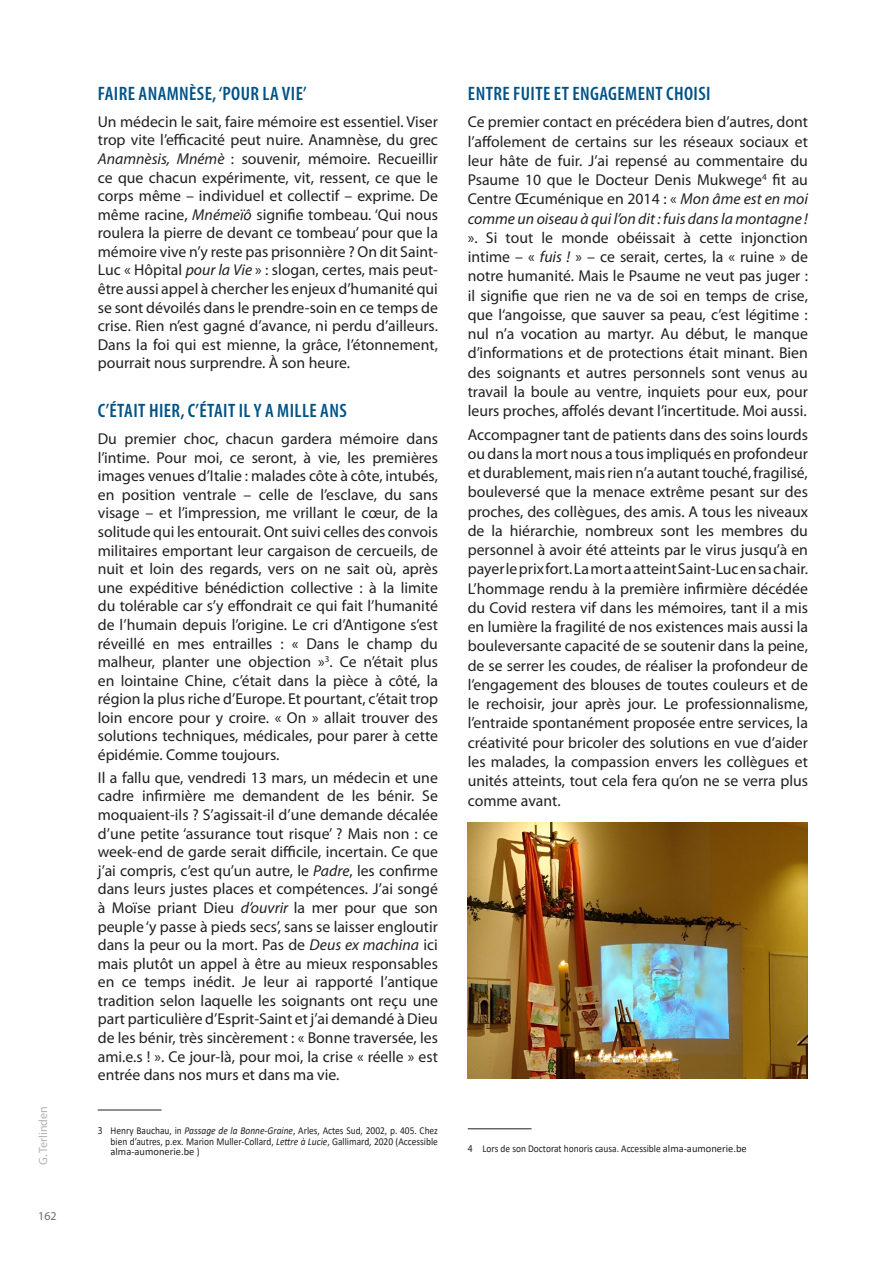
<style>
.page{position:relative;width:893px;height:1263px;background:#fff}
.page>*{position:absolute;margin:0;border:0;box-sizing:border-box;transform-origin:0 0}
.TITRE_-_01_new{font:600 condensed 19.5px "Myriad Pro";letter-spacing:.02em;color:#005285}
.t1{font:15.75px/18.6px "Myriad Pro";color:#231f20;text-align:justify}
.t2{font:12px "Myriad Pro";color:#b2b3b7}
.t3{font:12px "Myriad Pro";color:#6c6d70}
.NOTE_-_Bas_de_page_o{font:10.5px/10.5px "Calibri";color:#231f20;text-align:justify;scale:.9 1}
.s1{font-style:italic}
.s2{font-family:"Myriad Pro"}
</style>
<div class="page">
<hr style="left:98px;top:1109px;width:64px;height:1px;background:#231f20">
<hr style="left:468px;top:1128px;width:63px;height:1px;background:#231f20">
<img style="left:468px;top:823px;width:340px;height:255px">
<p class="t2" style="left:37px;top:1165px;width:61px;rotate:-90deg">G. Terlinden</p>
<p class="t3" style="left:38px;top:1210px;width:20px">162</p>
<p class="TITRE_-_01_new" style="left:98px;top:83px;width:210px">FAIRE ANAMNÈSE, ‘POUR LA VIE’</p>
<p class="t1" style="left:98px;top:112px;width:342px">Un médecin le sait, faire mémoire est essentiel. Viser trop vite l’efficacité peut nuire. Anamnèse, du grec <span class="s1">Anamnèsis, Mnémè</span> : souvenir, mémoire. Recueillir ce que chacun expérimente, vit, ressent, ce que le corps même – individuel et collectif – exprime. De même racine, <span class="s1">Mnémeïô</span> signifie tombeau. ‘Qui nous roulera la pierre de devant ce tombeau’ pour que la mémoire vive n’y reste pas prisonnière ? On dit Saint-Luc « Hôpital <span class="s1">pour la Vie</span> » : slogan, certes, mais peut&shy;être aussi appel à chercher les enjeux d’humanité qui se sont dévoilés dans le prendre-soin en ce temps de crise. Rien n’est gagné d’avance, ni perdu d’ailleurs.<br>Dans la foi qui est mienne, la grâce, l’étonnement, pourrait nous surprendre. À son heure.</p>
<p class="TITRE_-_01_new" style="left:98px;top:400px;width:250px">C’ÉTAIT HIER, C’ÉTAIT IL Y A MILLE ANS</p>
<p class="t1" style="left:98px;top:430px;width:342px">Du premier choc, chacun gardera mémoire dans l’intime. Pour moi, ce seront, à vie, les premières images venues d’Italie : malades côte à côte, intubés, en position ventrale – celle de l’esclave, du sans visage – et l’impression, me vrillant le cœur, de la solitude qui les entourait. Ont suivi celles des convois militaires emportant leur cargaison de cercueils, de nuit et loin des regards, vers on ne sait où, après une expéditive bénédiction collective : à la limite du tolérable car s’y effondrait ce qui fait l’humanité de l’humain depuis l’origine. Le cri d’Antigone s’est réveillé en mes entrailles : « Dans le champ du malheur, planter une objection »<sup>3</sup>. Ce n’était plus en lointaine Chine, c’était dans la pièce à côté, la région la plus riche d’Europe. Et pourtant, c’était trop loin encore pour y croire. « On » allait trouver des solutions techniques, médicales, pour parer à cette épidémie. Comme toujours.</p>
<p class="t1" style="left:98px;top:769px;width:342px">Il a fallu que, vendredi 13 mars, un médecin et une cadre infirmière me demandent de les bénir. Se moquaient-ils ? S’agissait-il d’une demande décalée d’une petite ‘assurance tout risque’ ? Mais non : ce week-end de garde serait difficile, incertain. Ce que j’ai compris, c’est qu’un autre, le <span class="s1">Padre</span>, les confirme dans leurs justes places et compétences. J’ai songé à Moïse priant Dieu <span class="s1">d’ouvrir</span> la mer pour que son peuple ‘y passe à pieds secs’, sans se laisser engloutir dans la peur ou la mort. Pas de <span class="s1">Deus ex machina</span> ici mais plutôt un appel à être au mieux responsables en ce temps inédit. Je leur ai rapporté l’antique tradition selon laquelle les soignants ont reçu une part particulière d’Esprit-Saint et j’ai demandé à Dieu de les bénir, très sincèrement : « Bonne traversée, les ami.e.s ! ». Ce jour-là, pour moi, la crise « réelle » est entrée dans nos murs et dans ma vie.</p>
<p class="NOTE_-_Bas_de_page_o" style="left:111px;top:1125px;width:365px;text-indent:-13px"><span class="s2">3</span> Henry Bauchau, in <span class="s1">Passage de la Bonne-Graine</span>, Arles, Actes Sud, 2002, p. 405. Chez bien d’autres, p.ex. Marion Muller-Collard, <span class="s1">Lettre à Lucie</span>, Gallimard, 2020 (Accessible alma-aumonerie.be )</p>
<p class="TITRE_-_01_new" style="left:468px;top:83px;width:244px">ENTRE FUITE ET ENGAGEMENT CHOISI</p>
<p class="t1" style="left:468px;top:113px;width:342px;line-height:19.2px">Ce premier contact en précédera bien d’autres, dont l’affolement de certains sur les réseaux sociaux et leur hâte de fuir. J’ai repensé au commentaire du Psaume 10 que le Docteur Denis Mukwege<sup>4</sup> fit au Centre Œcuménique en 2014 : « <span class="s1">Mon âme est en moi comme un oiseau à qui l’on dit : fuis dans la montagne ! </span>». Si tout le monde obéissait à cette injonction intime – « <span class="s1">fuis !</span> » – ce serait, certes, la « ruine » de notre humanité. Mais le Psaume ne veut pas juger : il signifie que rien ne va de soi en temps de crise, que l‘angoisse, que sauver sa peau, c’est légitime : nul n’a vocation au martyr. Au début, le manque d’informations et de protections était minant. Bien des soignants et autres personnels sont venus au travail la boule au ventre, inquiets pour eux, pour leurs proches, affolés devant l’incertitude. Moi aussi.</p>
<p class="t1" style="left:468px;top:425px;width:342px;line-height:19.2px">Accompagner tant de patients dans des soins lourds ou dans la mort nous a tous impliqués en profondeur et durablement, mais rien n’a autant touché, fragilisé, bouleversé que la menace extrême pesant sur des proches, des collègues, des amis. A tous les niveaux de la hiérarchie, nombreux sont les membres du personnel à avoir été atteints par le virus jusqu’à en payer le prix fort. La mort a atteint Saint-Luc en sa chair.<br>L’hommage rendu à la première infirmière décédée du Covid restera vif dans les mémoires, tant il a mis en lumière la fragilité de nos existences mais aussi la bouleversante capacité de se soutenir dans la peine, de se serrer les coudes, de réaliser la profondeur de l’engagement des blouses de toutes couleurs et de le rechoisir, jour après jour. Le professionnalisme, l’entraide spontanément proposée entre services, la créativité pour bricoler des solutions en vue d’aider les malades, la compassion envers les collègues et unités atteints, tout cela fera qu’on ne se verra plus comme avant.</p>
<p class="NOTE_-_Bas_de_page_o" style="left:468px;top:1143px;width:312px"><span class="s2">4</span> Lors de son Doctorat honoris causa. Accessible alma-aumonerie.be</p>
</div>
